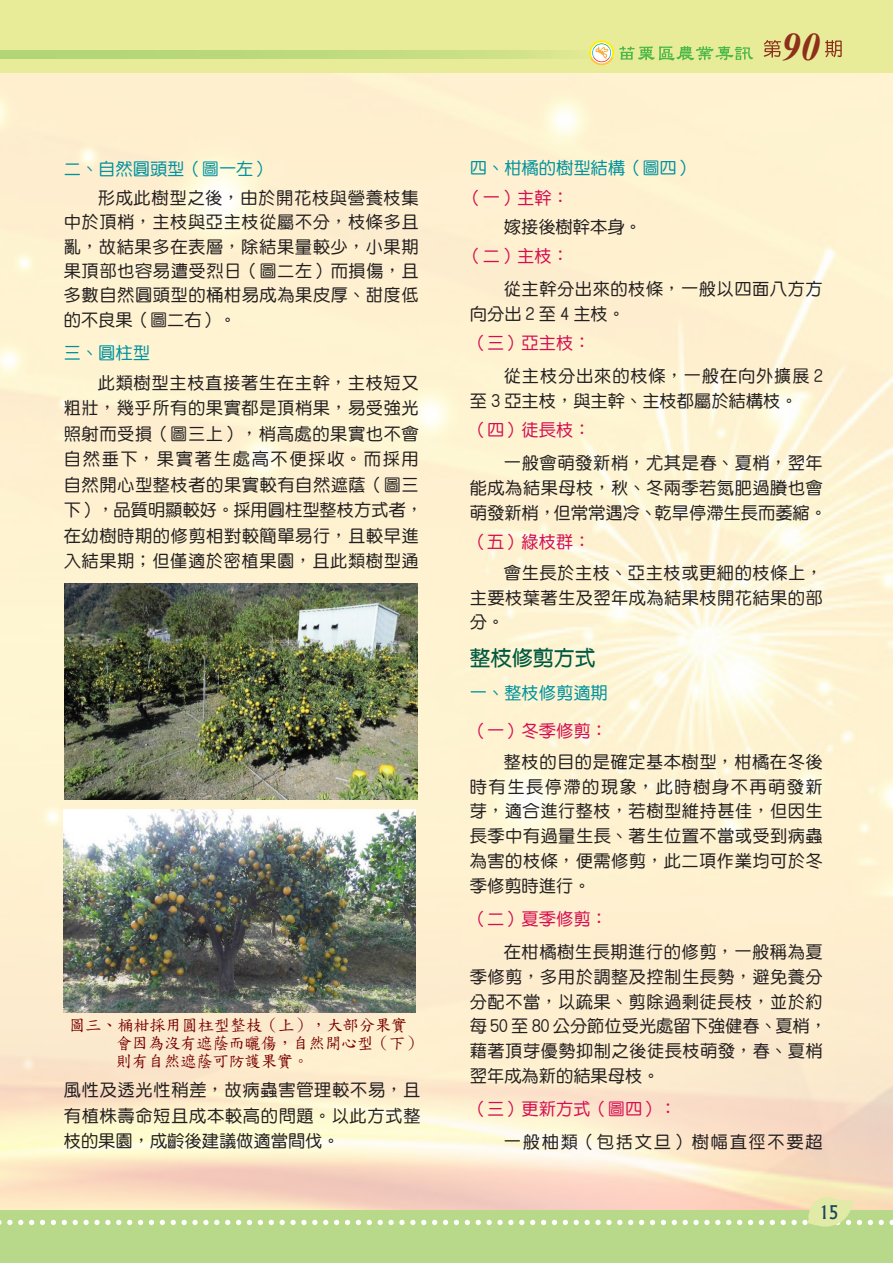
<style>
.page{position:relative;width:893px;height:1263px;background:#fff}
.page>*{position:absolute;margin:0;border:0;box-sizing:border-box;transform-origin:0 0}
.t1{font:italic 700 39px "Times New Roman";color:#8d2f1a}
.t2{font:21px "DF Yuan Bd HK BF";color:#005940}
.t3{font:500 18px "Albertus";color:#174859;scale:.9 1}
.t4{font:17.25px/24.8px "DF Yuan Md HK BF";letter-spacing:.03em;color:#231f20;text-align:justify}
.t5{font:17.25px "DF Yuan Md HK BF";color:#d60e51}
.t6{font:17.25px "DF Yuan Md HK BF";color:#00929e}
.t7{font:17.25px/24.8px "DF Yuan Md HK BF";letter-spacing:.05em;color:#231f20}
.t8{font:17.25px "DF Yuan Md HK BF";letter-spacing:.1em;color:#231f20}
.t9{font:17.25px "DF Yuan Md HK BF";color:#231f20}
.t10{font:16.5px/18px "DF Kai Shu SB Estd BF";letter-spacing:-.025em;color:#790100}
</style>
<div class="page">
<img style="left:0;top:72px;width:893px;height:1120px">
<img style="left:64px;top:583px;width:354px;height:216px">
<img style="left:64px;top:809px;width:352px;height:203px">
<div style="left:0;top:1210px;width:893px;height:53px;background:#b8d989"></div>
<div style="left:0;top:0;width:893px;height:72px;background:#e8ec99"></div>
<svg style="left:0;top:50px;width:590px;height:8px;background:#c0db7f"></svg>
<svg style="left:764px;top:40px;width:17px;height:18px"></svg>
<svg style="left:825px;top:40px;width:17px;height:17px"></svg>
<svg style="left:590px;top:41px;width:163px;height:24px"></svg>
<svg style="left:0;top:1192px;width:893px;height:35px"></svg>
<p class="t6" style="left:64px;top:161px;width:208px">二、自然圓頭型（圖一左）</p>
<p class="t4" style="left:64px;top:186px;width:357px;line-height:24.3px;text-indent:34px">形成此樹型之後，由於開花枝與營養枝集中於頂梢，主枝與亞主枝從屬不分，枝條多且亂，故結果多在表層，除結果量較少，小果期果頂部也容易遭受烈日（圖二左）而損傷，且多數自然圓頭型的桶柑易成為果皮厚、甜度低的不良果（圖二右）。</p>
<p class="t6" style="left:64px;top:344px;width:88px">三、圓柱型</p>
<p class="t4" style="left:64px;top:370px;width:361px;line-height:25.5px;text-align:left;text-indent:34px">此類樹型主枝直接著生在主幹，主枝短又粗壯，幾乎所有的果實都是頂梢果，易受強光照射而受損（圖三上），梢高處的果實也不會自然垂下，果實著生處高不便採收。而採用自然開心型整枝者的果實較有自然遮蔭（圖三下），品質明顯較好。採用圓柱型整枝方式者，在幼樹時期的修剪相對較簡單易行，且較早進入結果期；但僅適於密植果園，且此類樹型通</p>
<p class="t10" style="left:116px;top:1016px;width:308px;text-indent:-47px">圖三、桶柑採用圓柱型整枝（上），大部分果實會因為沒有遮蔭而曬傷，自然開心型（下）則有自然遮蔭可防護果實。</p>
<p class="t4" style="left:64px;top:1077px;width:358px;line-height:25.5px">風性及透光性稍差，故病蟲害管理較不易，且有植株壽命短且成本較高的問題。以此方式整枝的果園，成齡後建議做適當間伐。</p>
<h1 class="t1" style="left:781px;top:19px;width:40px">90</h1>
<p class="t6" style="left:470px;top:159px;width:226px">四、柑橘的樹型結構（圖四）</p>
<p class="t5" style="left:470px;top:189px;width:101px">(一)主幹：</p>
<p class="t9" style="left:504px;top:218px;width:139px">嫁接後樹幹本身。</p>
<p class="t5" style="left:470px;top:247px;width:101px">(二)主枝：</p>
<p class="t4" style="left:470px;top:277px;width:354px;text-indent:34px">從主幹分出來的枝條，一般以四面八方方向分出 2 至 4 主枝。</p>
<p class="t5" style="left:470px;top:334px;width:122px">（三）亞主枝：</p>
<p class="t7" style="left:470px;top:364px;width:354px;text-indent:34px">從主枝分出來的枝條，一般在向外擴展 2至 3 亞主枝，與主幹、主枝都屬於結構枝。</p>
<p class="t5" style="left:470px;top:421px;width:122px">（四）徒長枝：</p>
<p class="t4" style="left:470px;top:451px;width:359px;text-align:left;text-indent:34px">一般會萌發新梢，尤其是春、夏梢，翌年能成為結果母枝，秋、冬兩季若氮肥過賸也會萌發新梢，但常常遇冷、乾旱停滯生長而萎縮。</p>
<p class="t5" style="left:470px;top:533px;width:122px">（五）綠枝群：</p>
<p class="t4" style="left:470px;top:560px;width:354px;text-indent:34px">會生長於主枝、亞主枝或更細的枝條上，主要枝葉著生及翌年成為結果枝開花結果的部分。</p>
<p class="t2" style="left:470px;top:647px;width:127px">整枝修剪方式</p>
<p class="t6" style="left:470px;top:684px;width:139px">一、整枝修剪適期</p>
<p class="t5" style="left:470px;top:722px;width:139px">（一）冬季修剪：</p>
<p class="t4" style="left:470px;top:749px;width:355px;text-indent:34px">整枝的目的是確定基本樹型，柑橘在冬後時有生長停滯的現象，此時樹身不再萌發新芽，適合進行整枝，若樹型維持甚佳，但因生長季中有過量生長、著生位置不當或受到病蟲為害的枝條，便需修剪，此二項作業均可於冬季修剪時進行。</p>
<p class="t5" style="left:470px;top:910px;width:139px">（二）夏季修剪：</p>
<p class="t4" style="left:470px;top:939px;width:359px;text-align:left;text-indent:34px">在柑橘樹生長期進行的修剪，一般稱為夏季修剪，多用於調整及控制生長勢，避免養分分配不當，以疏果、剪除過剩徒長枝，並於約每 50 至 80 公分節位受光處留下強健春、夏梢，藉著頂芽優勢抑制之後徒長枝萌發，春、夏梢翌年成為新的結果母枝。</p>
<p class="t5" style="left:470px;top:1100px;width:208px">（三）更新方式（圖四）：</p>
<p class="t8" style="left:504px;top:1134px;width:320px">一般柚類（包括文旦）樹幅直徑不要超</p>
<p class="t3" style="left:819px;top:1201px;width:23px">15</p>
</div>
